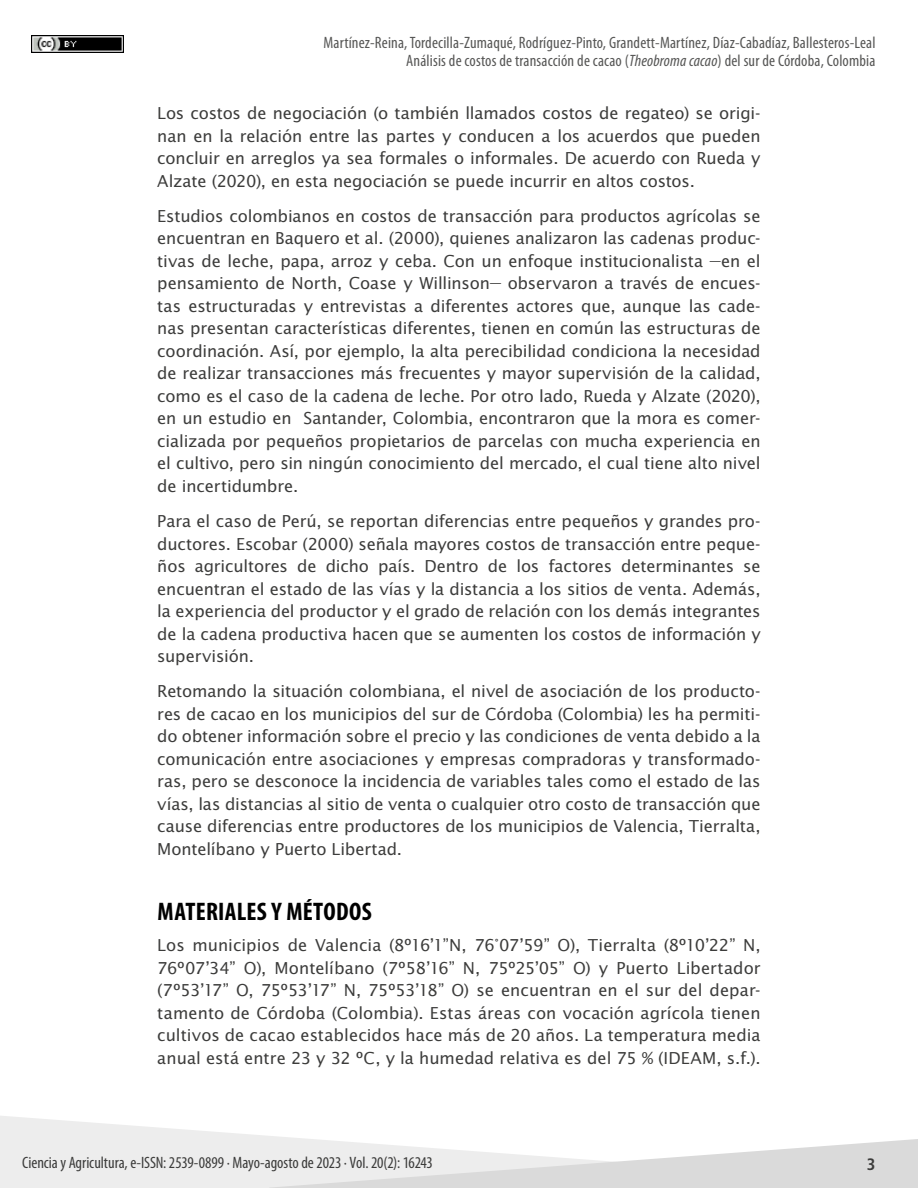
<style>
.page{position:relative;width:918px;height:1188px;background:#fff}
.page>*{position:absolute;margin:0;border:0;box-sizing:border-box;transform-origin:0 0}
.t1{font:700 condensed 25.5px "Myriad Pro";letter-spacing:.01em;color:#000}
.t2{font:16.5px/22.5px "Lucida Sans Std";letter-spacing:-.005em;color:#3c3c3b;text-align:justify}
.t3{font:condensed 16.5px/18px "Myriad Pro";letter-spacing:.01em;color:#575756;text-align:right}
.t4{font:condensed 16.5px "Myriad Pro";letter-spacing:-.005em;color:#3c3c3b}
.t5{font:700 condensed 16.5px "Frutiger LT Std";color:#3c3c3b}
.s1{font-style:italic}
.s2{font-family:"Dax Condensed"}
</style>
<div class="page">
<img style="left:31px;top:36px;width:92px;height:17px">
<svg style="left:0;top:1116px;width:305px;height:72px;fill:#ededed"></svg>
<svg style="left:269px;top:1139px;width:649px;height:49px"></svg>
<p class="t3" style="left:324px;top:33px;width:553px">Martínez-Reina, Tordecilla-Zumaqué, Rodríguez-Pinto, Grandett-Martínez, Díaz-Cabadíaz, Ballesteros-Leal<br>Análisis de costos de transacción de cacao (<span class="s1">Theobroma cacao</span>) del sur de Córdoba, Colombia</p>
<p class="t2" style="left:157px;top:102px;width:605px">Los costos de negociación (o también llamados costos de regateo) se origi&shy;nan en la relación entre las partes y conducen a los acuerdos que pueden concluir en arreglos ya sea formales o informales. De acuerdo con Rueda y Alzate (2020), en esta negociación se puede incurrir en altos costos.</p>
<p class="t2" style="left:157px;top:205px;width:605px">Estudios colombianos en costos de transacción para productos agrícolas se encuentran en Baquero et al. (2000), quienes analizaron las cadenas produc&shy;tivas de leche, papa, arroz y ceba. Con un enfoque institucionalista <span class="s2">—</span>en el pensamiento de North, Coase y Willinson<span class="s2">—</span> observaron a través de encues&shy;tas estructuradas y entrevistas a diferentes actores que, aunque las cade&shy;nas presentan características diferentes, tienen en común las estructuras de coordinación. Así, por ejemplo, la alta perecibilidad condiciona la necesidad de realizar transacciones más frecuentes y mayor supervisión de la calidad, como es el caso de la cadena de leche. Por otro lado, Rueda y Alzate (2020), en un estudio en Santander, Colombia, encontraron que la mora es comer&shy;cializada por pequeños propietarios de parcelas con mucha experiencia en el cultivo, pero sin ningún conocimiento del mercado, el cual tiene alto nivel de incertidumbre.</p>
<p class="t2" style="left:157px;top:510px;width:605px">Para el caso de Perú, se reportan diferencias entre pequeños y grandes pro&shy;ductores. Escobar (2000) señala mayores costos de transacción entre peque&shy;ños agricultores de dicho país. Dentro de los factores determinantes se encuentran el estado de las vías y la distancia a los sitios de venta. Además, la experiencia del productor y el grado de relación con los demás integrantes de la cadena productiva hacen que se aumenten los costos de información y supervisión.</p>
<p class="t2" style="left:157px;top:681px;width:605px">Retomando la situación colombiana, el nivel de asociación de los producto&shy;res de cacao en los municipios del sur de Córdoba (Colombia) les ha permiti&shy;do obtener información sobre el precio y las condiciones de venta debido a la comunicación entre asociaciones y empresas compradoras y transformado&shy;ras, pero se desconoce la incidencia de variables tales como el estado de las vías, las distancias al sitio de venta o cualquier otro costo de transacción que cause diferencias entre productores de los municipios de Valencia, Tierralta, Montelíbano y Puerto Libertad.</p>
<h1 class="t1" style="left:158px;top:896px;width:216px">MATERIALES Y MÉTODOS</h1>
<p class="t2" style="left:157px;top:934px;width:605px">Los municipios de Valencia (8º16’1”N, 76°07’59” O), Tierralta (8º10’22” N, 76º07’34” O), Montelíbano (7º58’16” N, 75º25’05” O) y Puerto Libertador (7º53’17” O, 75º53’17” N, 75º53’18” O) se encuentran en el sur del depar&shy;tamento de Córdoba (Colombia). Estas áreas con vocación agrícola tienen cultivos de cacao establecidos hace más de 20 años. La temperatura media anual está entre 23 y 32 ºC, y la humedad relativa es del 75 % (IDEAM, s.f.).</p>
<p class="t4" style="left:22px;top:1153px;width:412px">Ciencia y Agricultura, e-ISSN: 2539-0899 ∙ Mayo-agosto de 2023 ∙ Vol. 20(2): 16243</p>
<p class="t5" style="left:867px;top:1154px;width:10px">3</p>
</div>
